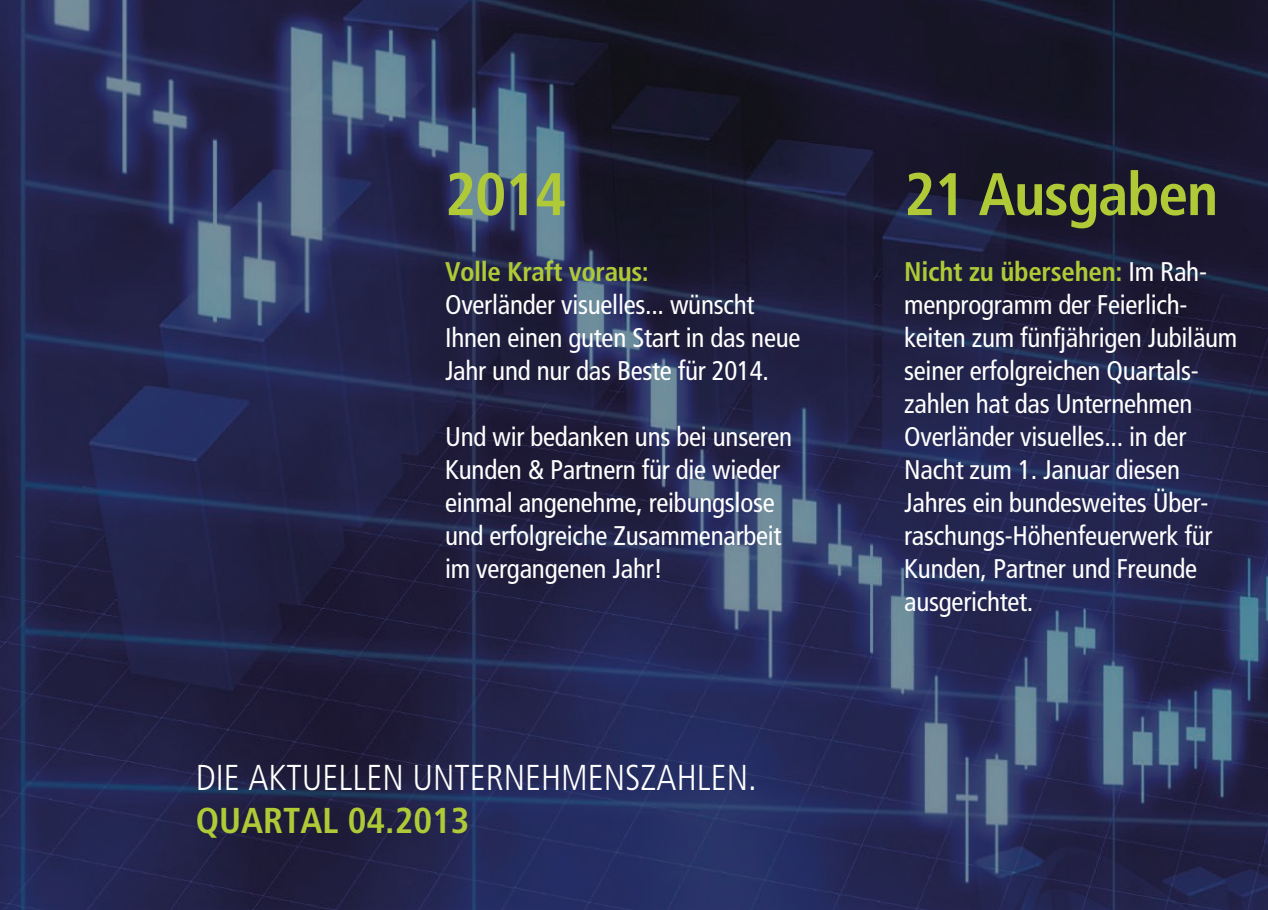
<style>
.page{position:relative;width:1268px;height:910px;background:#fff}
.page>*{position:absolute;margin:0;border:0;box-sizing:border-box;transform-origin:0 0}
.t1{font:700 condensed 60px "Frutiger";letter-spacing:-.02em;color:#afca36}
.t2{font:300 condensed 36px "Frutiger";color:#fff}
.t3{font:700 condensed 36px "Frutiger";color:#afca36}
.t4{font:condensed 27px/33px "Frutiger";letter-spacing:-.01em;color:#fff}
.t5{font:700 condensed 27px "Frutiger";letter-spacing:-.015em;color:#afca36}
.s1{font-weight:700;color:#afca36}
</style>
<div class="page">
<img style="left:0;top:0;width:1267px;height:910px">
<h1 class="t1" style="left:445px;top:159px;width:123px">2014</h1>
<p class="t5" style="left:445px;top:256px;width:205px">Volle Kraft voraus:</p>
<p class="t4" style="left:445px;top:288px;width:357px">Overländer visuelles... wünscht<br>Ihnen einen guten Start in das neue<br>Jahr und nur das Beste für 2014.</p>
<p class="t4" style="left:445px;top:420px;width:348px">Und wir bedanken uns bei unseren<br>Kunden &amp; Partnern für die wieder einmal angenehme, reibungslose und erfolgreiche Zusammenarbeit im vergangenen Jahr!</p>
<h2 class="t2" style="left:196px;top:757px;width:562px">DIE AKTUELLEN UNTERNEHMENSZAHLEN.</h2>
<h2 class="t3" style="left:196px;top:800px;width:275px">QUARTAL 04.2013</h2>
<h1 class="t1" style="left:904px;top:159px;width:315px">21 Ausgaben</h1>
<p class="t4" style="left:904px;top:255px;width:335px"><span class="s1">Nicht zu übersehen:</span> Im Rah&shy;menprogramm der Feierlich&shy;keiten zum fünfjährigen Jubiläum seiner erfolgreichen Quartals&shy;zahlen hat das Unternehmen<br>Overländer visuelles... in der<br>Nacht zum 1. Januar diesen<br>Jahres ein bundesweites Über&shy;raschungs-Höhenfeuerwerk für<br>Kunden, Partner und Freunde ausgerichtet.</p>
</div>
